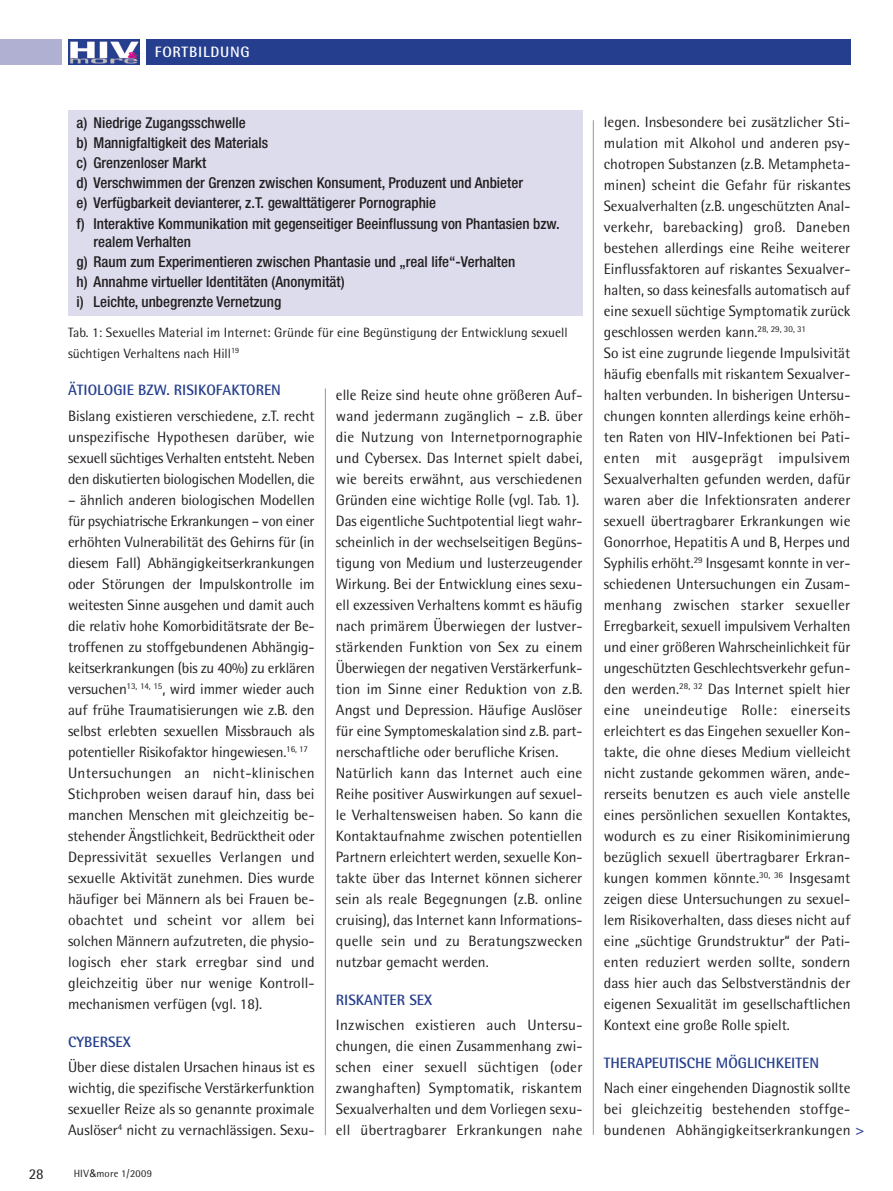
<style>
.page{position:relative;width:893px;height:1191px;background:#fff}
.page>*{position:absolute;margin:0;border:0;box-sizing:border-box;transform-origin:0 0}
.Fliesstext{font:15px/21px "Rotis Semi Sans";color:#231f20;text-align:justify}
.t1{font:500 condensed 15px/18px "Helvetica Neue";color:#231f20}
.Fliesstext-2{font:700 15px "Rotis Semi Sans";color:#253f8e}
.Rubriken{font:700 15px "Rotis Semi Sans";letter-spacing:.05em;color:#fff}
.BU_s_schwarz{font:13.5px/21px "Rotis Semi Sans";color:#231f20}
.t2{font:10.5px "Rotis Semi Sans";letter-spacing:.02em;color:#231f20}
.s1{font-family:"Arial"}
.s2{font-weight:700;color:#253f8e}
</style>
<div class="page">
<div style="left:146px;top:39px;width:704px;height:25px;background:#253f8e"></div>
<img style="left:69px;top:40px;width:70px;height:24px">
<div style="left:0;top:39px;width:62px;height:25px;background:#afb0d2"></div>
<hr style="left:325px;top:388px;width:1px;height:747px;background:#939598">
<hr style="left:593px;top:120px;width:1px;height:1014px;background:#939598">
<div style="left:68px;top:111px;width:515px;height:205px;background:#dddced"></div>
<p class="Rubriken" style="left:155px;top:43px;width:96px">FORTBILDUNG</p>
<p class="t1" style="left:77px;top:113px;width:171px">a) Niedrige Zugangsschwelle</p>
<p class="t1" style="left:77px;top:133px;width:193px">b) Mannigfaltigkeit des Materials</p>
<p class="t1" style="left:77px;top:154px;width:131px">c) Grenzenloser Markt</p>
<p class="t1" style="left:77px;top:174px;width:448px">d) Verschwimmen der Grenzen zwischen Konsument, Produzent und Anbieter</p>
<p class="t1" style="left:77px;top:194px;width:361px">e) Verfügbarkeit devianterer, z.T. gewalttätigerer Pornographie</p>
<p class="t1" style="left:94px;top:214px;width:468px;text-indent:-17px">f) Interaktive Kommunikation mit gegenseitiger Beeinflussung von Phantasien bzw. realem Verhalten</p>
<p class="t1" style="left:77px;top:252px;width:440px">g) Raum zum Experimentieren zwischen Phantasie und „real life“-Verhalten</p>
<p class="t1" style="left:77px;top:272px;width:270px">h) Annahme virtueller Identitäten (Anonymität)</p>
<p class="t1" style="left:77px;top:292px;width:206px">i) Leichte, unbegrenzte Vernetzung</p>
<p class="BU_s_schwarz" style="left:68px;top:322px;width:501px">Tab. 1: Sexuelles Material im Internet: Gründe für eine Begünstigung der Entwicklung sexuell süchtigen Verhaltens nach Hill<sup>19</sup></p>
<p class="Fliesstext-2" style="left:68px;top:381px;width:214px">ÄTIOLOGIE BZW. RISIKOFAKTOREN</p>
<p class="Fliesstext" style="left:68px;top:405px;width:248px">Bislang existieren verschiedene, z.T. recht unspezifische Hypothesen darüber, wie sexuell süchtiges Verhalten entsteht. Neben den diskutierten biologischen Modellen, die</p>
<p class="Fliesstext" style="left:68px;top:489px;width:248px">– ähnlich anderen biologischen Modellen für psychiatrische Erkrankungen – von einer erhöhten Vulnerabilität des Gehirns für (in diesem Fall) Abhängigkeitserkrankungen oder Störungen der Impulskontrolle im weitesten Sinne ausgehen und damit auch die relativ hohe Komorbiditätsrate der Be&shy;troffenen zu stoffgebundenen Abhängig&shy;keitserkrankungen (bis zu 40%) zu erklären versuchen<sup>13,</sup> <sup>14,</sup> <sup>15</sup>, wird immer wieder auch auf frühe Traumatisierungen wie z.B. den selbst erlebten sexuellen Missbrauch als potentieller Risikofaktor hingewiesen.<sup>16,</sup> <sup>17</sup></p>
<p class="Fliesstext" style="left:68px;top:762px;width:248px">Untersuchungen an nicht-klinischen Stichproben weisen darauf hin, dass bei manchen Menschen mit gleichzeitig be&shy;stehender Ängstlichkeit, Bedrücktheit oder Depressivität sexuelles Verlangen und sexuelle Aktivität zunehmen. Dies wurde häufiger bei Männern als bei Frauen be&shy;obachtet und scheint vor allem bei solchen Männern aufzutreten, die physio&shy;logisch eher stark erregbar sind und gleichzeitig über nur wenige Kontroll&shy;mechanismen verfügen (vgl. 18).</p>
<p class="Fliesstext-2" style="left:68px;top:1032px;width:64px">CYBERSEX</p>
<p class="Fliesstext" style="left:68px;top:1056px;width:248px">Über diese distalen Ursachen hinaus ist es wichtig, die spezifische Verstärkerfunktion sexueller Reize als so genannte proximale Auslöser<sup>4</sup> nicht zu vernachlässigen. Sexu-</p>
<p class="Fliesstext" style="left:336px;top:384px;width:248px">elle Reize sind heute ohne größeren Auf&shy;wand jedermann zugänglich – z.B. über die Nutzung von Internetpornographie und Cybersex. Das Internet spielt dabei, wie bereits erwähnt, aus verschiedenen Gründen eine wichtige Rolle (vgl. Tab. 1).</p>
<p class="Fliesstext" style="left:336px;top:510px;width:248px">Das eigentliche Suchtpotential liegt wahr&shy;scheinlich in der wechselseitigen Begüns&shy;tigung von Medium und lusterzeugender Wirkung. Bei der Entwicklung eines sexu&shy;ell exzessiven Verhaltens kommt es häufig nach primärem Überwiegen der lustver&shy;stärkenden Funktion von Sex zu einem Überwiegen der negativen Verstärkerfunk&shy;tion im Sinne einer Reduktion von z.B.<br>Angst und Depression. Häufige Auslöser für eine Symptomeskalation sind z.B. part&shy;nerschaftliche oder berufliche Krisen.</p>
<p class="Fliesstext" style="left:336px;top:762px;width:248px">Natürlich kann das Internet auch eine Reihe positiver Auswirkungen auf sexuel&shy;le Verhaltensweisen haben. So kann die Kontaktaufnahme zwischen potentiellen Partnern erleichtert werden, sexuelle Kon&shy;takte über das Internet können sicherer sein als reale Begegnungen (z.B. online cruising), das Internet kann Informations&shy;quelle sein und zu Beratungszwecken nutzbar gemacht werden.</p>
<p class="Fliesstext-2" style="left:336px;top:990px;width:98px">RISKANTER SEX</p>
<p class="Fliesstext" style="left:336px;top:1014px;width:248px">Inzwischen existieren auch Untersu&shy;chungen, die einen Zusammenhang zwi&shy;schen einer sexuell süchtigen (oder zwanghaften) Symptomatik, riskantem Sexualverhalten und dem Vorliegen sexu&shy;ell übertragbarer Erkrankungen nahe</p>
<p class="Fliesstext" style="left:29px;top:1163px;width:16px">28</p>
<p class="t2" style="left:74px;top:1167px;width:80px">HIV<span class="s1">&amp;</span>more 1/2009</p>
<p class="Fliesstext" style="left:604px;top:111px;width:248px">legen. Insbesondere bei zusätzlicher Sti&shy;mulation mit Alkohol und anderen psy&shy;chotropen Substanzen (z.B. Metampheta&shy;minen) scheint die Gefahr für riskantes Sexualverhalten (z.B. ungeschützten Anal&shy;verkehr, barebacking) groß. Daneben bestehen allerdings eine Reihe weiterer Einflussfaktoren auf riskantes Sexualver&shy;halten, so dass keinesfalls automatisch auf eine sexuell süchtige Symptomatik zurück geschlossen werden kann.<sup>28,</sup> <sup>29,</sup> <sup>30,</sup> <sup>31</sup></p>
<p class="Fliesstext" style="left:604px;top:342px;width:248px">So ist eine zugrunde liegende Impulsivität häufig ebenfalls mit riskantem Sexualver&shy;halten verbunden. In bisherigen Untersu&shy;chungen konnten allerdings keine erhöh&shy;ten Raten von HIV-Infektionen bei Pati&shy;enten mit ausgeprägt impulsivem Sexualverhalten gefunden werden, dafür waren aber die Infektionsraten anderer sexuell übertragbarer Erkrankungen wie Gonorrhoe, Hepatitis A und B, Herpes und Syphilis erhöht.<sup>29</sup> Insgesamt konnte in ver&shy;schiedenen Untersuchungen ein Zusam&shy;menhang zwischen starker sexueller Erregbarkeit, sexuell impulsivem Verhalten und einer größeren Wahrscheinlichkeit für ungeschützten Geschlechtsverkehr gefun&shy;den werden.<sup>28,</sup> <sup>32</sup> Das Internet spielt hier eine uneindeutige Rolle: einerseits erleichtert es das Eingehen sexueller Kon&shy;takte, die ohne dieses Medium vielleicht nicht zustande gekommen wären, ande&shy;rerseits benutzen es auch viele anstelle eines persönlichen sexuellen Kontaktes, wodurch es zu einer Risikominimierung bezüglich sexuell übertragbarer Erkran&shy;kungen kommen könnte.<sup>30,</sup> <sup>36</sup> Insgesamt zeigen diese Untersuchungen zu sexuel&shy;lem Risikoverhalten, dass dieses nicht auf eine „süchtige Grundstruktur“ der Pati&shy;enten reduziert werden sollte, sondern dass hier auch das Selbstverständnis der eigenen Sexualität im gesellschaftlichen Kontext eine große Rolle spielt.</p>
<p class="Fliesstext-2" style="left:604px;top:1053px;width:217px">THERAPEUTISCHE M ÖGLICHKEITEN</p>
<p class="Fliesstext" style="left:604px;top:1077px;width:262px;text-align:left">Nach einer eingehenden Diagnostik sollte bei gleichzeitig bestehenden stoffge&shy;bundenen Abhängigkeitserkrankungen <span class="s2">&gt;</span></p>
</div>
